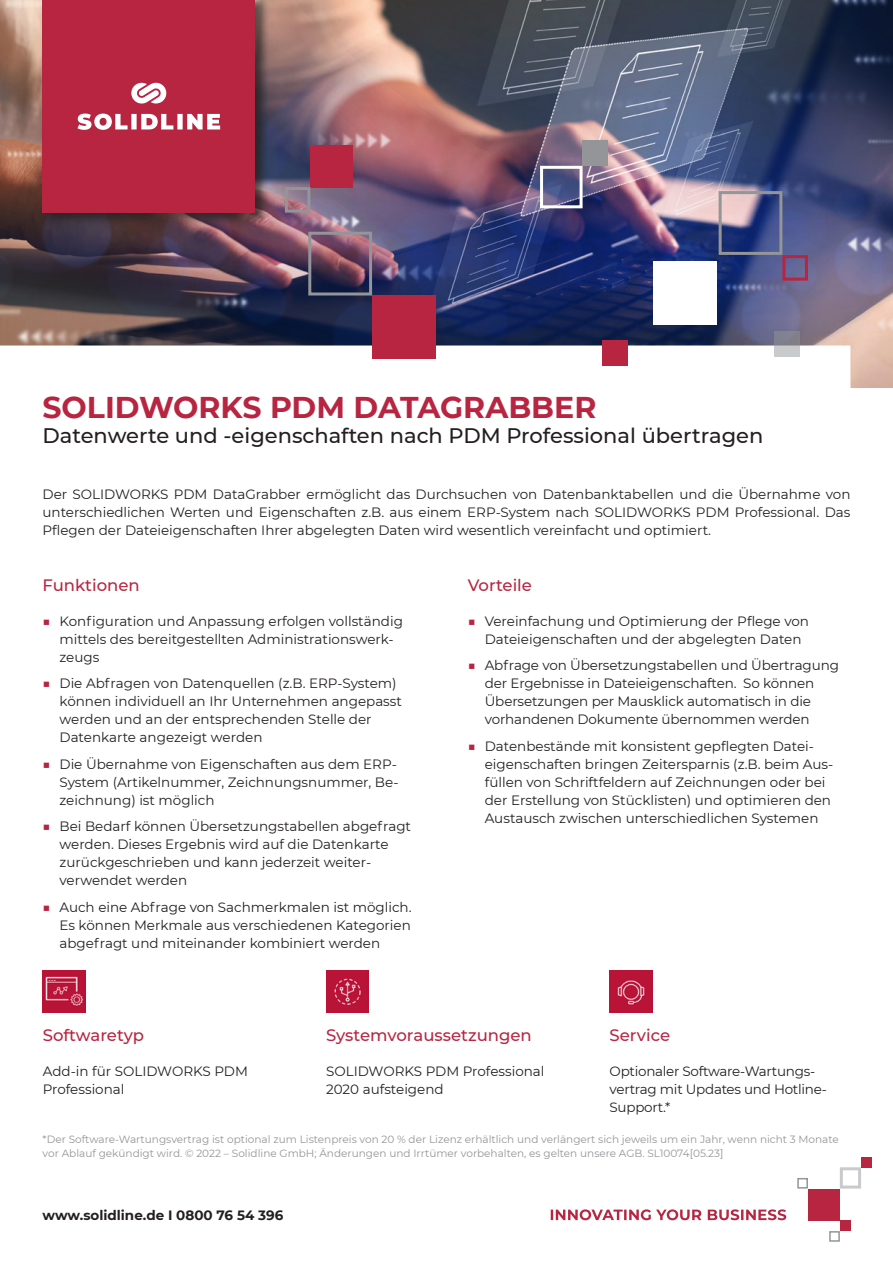
<style>
.page{position:relative;width:893px;height:1263px;background:#fff}
.page>*{position:absolute;margin:0;border:0;box-sizing:border-box;transform-origin:0 0}
.t1{font:700 30px "Montserrat";color:#b82541}
.t2{font:500 21px "Montserrat";color:#231f20}
.t3{font:500 16.5px "Montserrat";color:#b82541}
.t4{font:13.5px/18px "Montserrat";color:#231f20}
.t5{font:13.5px/18px "Montserrat";letter-spacing:-.02em;color:#231f20}
.t6{font:700 13.5px "Montserrat";color:#231f20}
.t7{font:10.5px/13.5px "Montserrat";color:#939598}
.s1{font-weight:700;color:#b82541}
</style>
<div class="page">
<img style="left:0;top:0;width:893px;height:388px">
<div style="left:40px;top:0;width:229px;height:227px;background:#231f20;opacity:.75"></div>
<div style="left:43px;top:0;width:212px;height:213px;background:#b82541"></div>
<svg style="left:78px;top:82px;width:142px;height:48px"></svg>
<div style="left:861px;top:1157px;width:11px;height:10px;background:#b82541"></div>
<div style="left:840px;top:1220px;width:10px;height:11px;background:#b82541"></div>
<div style="left:808px;top:1188px;width:32px;height:32px;background:#b82541"></div>
<div style="left:840px;top:1167px;width:21px;height:21px;border:3px solid #939598"></div>
<div style="left:829px;top:1231px;width:11px;height:11px;border:2px solid #939598"></div>
<div style="left:797px;top:1178px;width:11px;height:10px;border:2px solid #939598"></div>
<svg style="left:551px;top:1209px;width:235px;height:11px"></svg>
<img style="left:326px;top:970px;width:43px;height:43px">
<img style="left:610px;top:970px;width:42px;height:43px">
<img style="left:43px;top:970px;width:42px;height:43px">
<div style="left:308px;top:232px;width:64px;height:63px;border:3px solid #939598"></div>
<div style="left:719px;top:191px;width:63px;height:64px;border:3px solid #939598"></div>
<div style="left:372px;top:295px;width:64px;height:64px;background:#b82541"></div>
<div style="left:602px;top:340px;width:26px;height:26px;background:#b82541"></div>
<div style="left:782px;top:255px;width:26px;height:26px;border:3px solid #b82541"></div>
<svg style="left:774px;top:332px;width:25px;height:25px"></svg>
<div style="left:310px;top:145px;width:43px;height:42px;background:#b82541"></div>
<div style="left:653px;top:261px;width:63px;height:64px;background:#fff"></div>
<div style="left:540px;top:166px;width:43px;height:42px;border:3px solid #fff"></div>
<div style="left:285px;top:187px;width:25px;height:26px;border:3px solid #939598"></div>
<div style="left:583px;top:140px;width:25px;height:26px;background:#939598"></div>
<p class="t1" style="left:43px;top:386px;width:555px">SOLIDWORKS PDM DATAGRABBER</p>
<p class="t2" style="left:43px;top:421px;width:722px">Datenwerte und -eigenschaften nach PDM Professional übertragen</p>
<p class="t4" style="left:43px;top:485px;width:809px;text-align:justify">Der SOLIDWORKS PDM DataGrabber ermöglicht das Durchsuchen von Datenbanktabellen und die Übernahme von unterschiedlichen Werten und Eigenschaften z.B. aus einem ERP-System nach SOLIDWORKS PDM Professional. Das Pflegen der Dateieigenschaften Ihrer abgelegten Daten wird wesentlich vereinfacht und optimiert.</p>
<p class="t3" style="left:43px;top:574px;width:99px">Funktionen</p>
<p class="t4" style="left:60px;top:611px;width:345px;text-indent:-17px"><span class="s1">■</span> Konfiguration und Anpassung erfolgen vollständig mittels des bereitgestellten Administrationswerk&shy;zeugs</p>
<p class="t4" style="left:60px;top:674px;width:344px;text-indent:-17px"><span class="s1">■</span> Die Abfragen von Datenquellen (z.B. ERP-System) können individuell an Ihr Unternehmen angepasst werden und an der entsprechenden Stelle der Datenkarte angezeigt werden</p>
<p class="t4" style="left:60px;top:754px;width:341px;text-indent:-17px"><span class="s1">■</span> Die Übernahme von Eigenschaften aus dem ERP-<br>System (Artikelnummer, Zeichnungsnummer, Be&shy;zeichnung) ist möglich</p>
<p class="t4" style="left:60px;top:817px;width:353px;text-indent:-17px"><span class="s1">■</span> Bei Bedarf können Übersetzungstabellen abgefragt werden. Dieses Ergebnis wird auf die Datenkarte zurückgeschrieben und kann jederzeit weiter&shy;verwendet werden</p>
<p class="t4" style="left:60px;top:897px;width:353px;text-align:justify;text-indent:-17px"><span class="s1">■</span> Auch eine Abfrage von Sachmerkmalen ist möglich.<br>Es können Merkmale aus verschiedenen Kategorien abgefragt und miteinander kombiniert werden</p>
<p class="t3" style="left:468px;top:574px;width:66px">Vorteile</p>
<p class="t4" style="left:485px;top:611px;width:326px;text-indent:-17px"><span class="s1">■</span> Vereinfachung und Optimierung der Pflege von<br>Dateieigenschaften und der abgelegten Daten</p>
<p class="t4" style="left:485px;top:656px;width:356px;text-indent:-17px"><span class="s1">■</span> Abfrage von Übersetzungstabellen und Übertragung der Ergebnisse in Dateieigenschaften. So können Übersetzungen per Mausklick automatisch in die vorhandenen Dokumente übernommen werden</p>
<p class="t4" style="left:485px;top:736px;width:350px;text-indent:-17px"><span class="s1">■</span> Datenbestände mit konsistent gepflegten Datei&shy;eigenschaften bringen Zeitersparnis (z.B. beim Aus&shy;füllen von Schriftfeldern auf Zeichnungen oder bei der Erstellung von Stücklisten) und optimieren den Austausch zwischen unterschiedlichen Systemen</p>
<p class="t3" style="left:43px;top:1024px;width:103px">Softwaretyp</p>
<p class="t4" style="left:43px;top:1061px;width:207px">Add-in für SOLIDWORKS PDM<br>Professional</p>
<p class="t3" style="left:326px;top:1024px;width:207px">Systemvoraussetzungen</p>
<p class="t4" style="left:326px;top:1061px;width:220px">SOLIDWORKS PDM Professional<br>2020 aufsteigend</p>
<p class="t3" style="left:610px;top:1024px;width:62px">Service</p>
<p class="t5" style="left:610px;top:1061px;width:219px">Optionaler Software-Wartungs&shy;vertrag mit Updates und Hotline-<br>Support.*</p>
<p class="t7" style="left:43px;top:1132px;width:798px">*Der Software-Wartungsvertrag ist optional zum Listenpreis von 20 % der Lizenz erhältlich und verlängert sich jeweils um ein Jahr, wenn nicht 3 Monate vor Ablauf gekündigt wird. © 2022 – Solidline GmbH; Änderungen und Irrtümer vorbehalten, es gelten unsere AGB. SL10074[05.23]</p>
<p class="t6" style="left:43px;top:1206px;width:242px">www.solidline.de I 0800 76 54 396</p>
</div>
